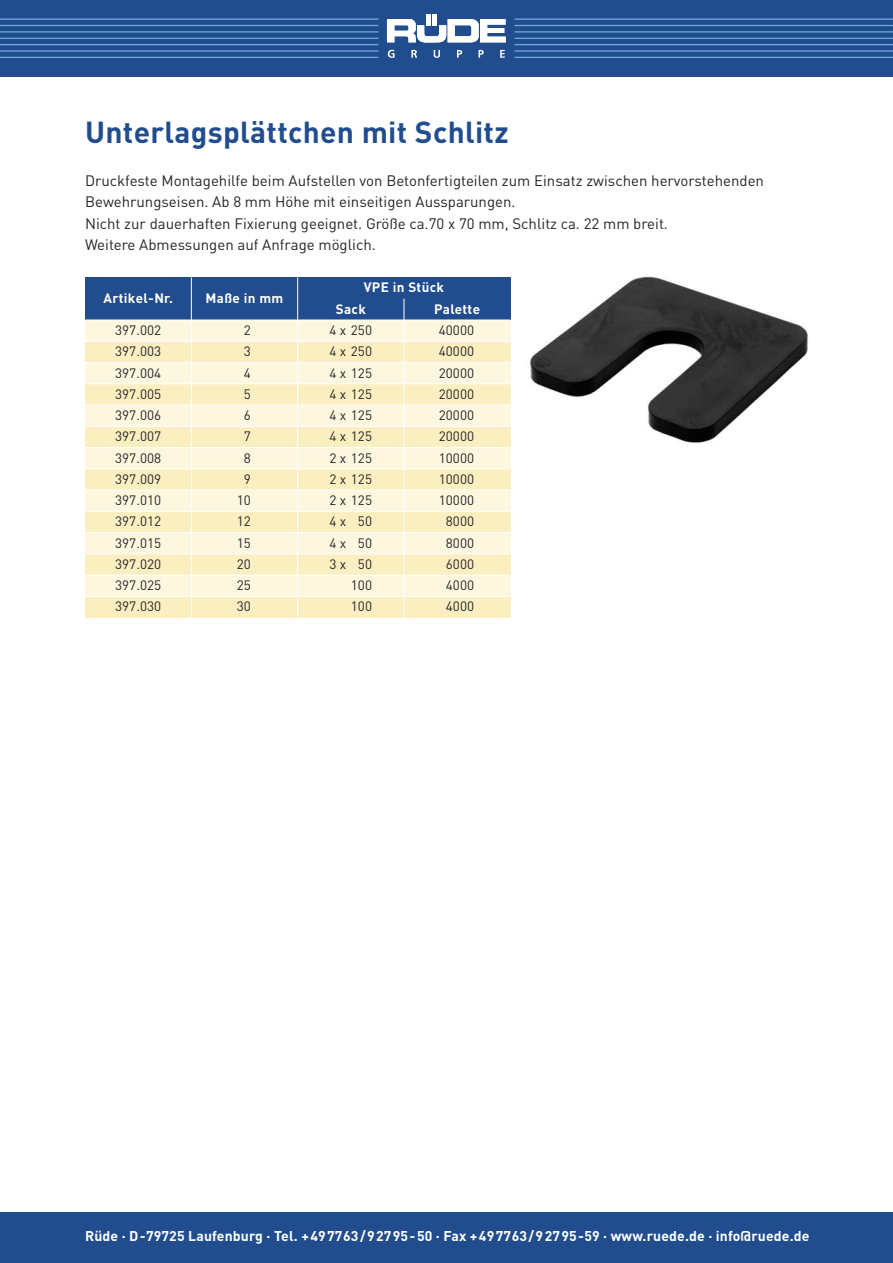
<style>
.page{position:relative;width:893px;height:1263px;background:#fff}
.page>*{position:absolute;margin:0;border:0;box-sizing:border-box;transform-origin:0 0}
.t1{font:700 30px "DIN";letter-spacing:.01em;color:#214d8e}
.t2{font:15px/21.3px "DIN";color:#272526}
.t3{font:700 14.1px "DIN";letter-spacing:.01em;color:#fff}
.t4{font:13.5px/21.3px "DIN";color:#272526;text-align:center}
.t5{font:700 13.5px "DIN";letter-spacing:.025em;color:#fff}
</style>
<div class="page">
<div style="left:0;top:0;width:893px;height:77px;background:#214d8e"></div>
<hr style="left:0;top:25px;width:378px;height:1px;background:#6daddb">
<hr style="left:0;top:31px;width:378px;height:2px;background:#6daddb">
<hr style="left:0;top:18px;width:378px;height:2px;background:#6daddb">
<hr style="left:0;top:44px;width:378px;height:1px;background:#6daddb">
<hr style="left:0;top:50px;width:378px;height:2px;background:#6daddb">
<hr style="left:0;top:57px;width:378px;height:1px;background:#6daddb">
<hr style="left:0;top:38px;width:378px;height:1px;background:#6daddb">
<hr style="left:514px;top:25px;width:379px;height:1px;background:#6daddb">
<hr style="left:514px;top:31px;width:379px;height:2px;background:#6daddb">
<hr style="left:514px;top:18px;width:379px;height:2px;background:#6daddb">
<hr style="left:514px;top:44px;width:379px;height:1px;background:#6daddb">
<hr style="left:514px;top:50px;width:379px;height:2px;background:#6daddb">
<hr style="left:514px;top:57px;width:379px;height:1px;background:#6daddb">
<hr style="left:514px;top:38px;width:379px;height:1px;background:#6daddb">
<svg style="left:387px;top:19px;width:119px;height:24px"></svg>
<hr style="left:427px;top:14px;width:4px;height:11px;background:#fff">
<hr style="left:432px;top:14px;width:4px;height:11px;background:#fff">
<svg style="left:388px;top:50px;width:7px;height:8px"></svg>
<svg style="left:411px;top:50px;width:6px;height:8px"></svg>
<svg style="left:434px;top:50px;width:6px;height:8px"></svg>
<svg style="left:457px;top:50px;width:5px;height:8px"></svg>
<svg style="left:478px;top:50px;width:6px;height:8px"></svg>
<svg style="left:500px;top:50px;width:5px;height:8px"></svg>
<div style="left:0;top:1212px;width:893px;height:51px;background:#214d8e"></div>
<img style="left:529px;top:276px;width:279px;height:167px">
<div style="left:85px;top:511px;width:425px;height:22px;background:#fbefc1"></div>
<div style="left:85px;top:490px;width:425px;height:21px;background:#fdf7e0"></div>
<div style="left:85px;top:554px;width:425px;height:21px;background:#fbefc1"></div>
<div style="left:85px;top:533px;width:425px;height:21px;background:#fdf7e0"></div>
<div style="left:85px;top:596px;width:425px;height:22px;background:#fbefc1"></div>
<div style="left:85px;top:575px;width:425px;height:21px;background:#fdf7e0"></div>
<div style="left:85px;top:341px;width:425px;height:21px;background:#fbefc1"></div>
<div style="left:85px;top:320px;width:425px;height:21px;background:#fdf7e0"></div>
<div style="left:85px;top:384px;width:425px;height:21px;background:#fbefc1"></div>
<div style="left:85px;top:362px;width:425px;height:22px;background:#fdf7e0"></div>
<div style="left:85px;top:426px;width:425px;height:22px;background:#fbefc1"></div>
<div style="left:85px;top:405px;width:425px;height:21px;background:#fdf7e0"></div>
<div style="left:85px;top:469px;width:425px;height:21px;background:#fbefc1"></div>
<div style="left:85px;top:448px;width:425px;height:21px;background:#fdf7e0"></div>
<div style="left:85px;top:277px;width:425px;height:43px;background:#214d8e"></div>
<hr style="left:85px;top:341px;width:425px;height:1px;background:#fff">
<hr style="left:85px;top:362px;width:425px;height:1px;background:#fff">
<hr style="left:85px;top:383px;width:425px;height:1px;background:#fff">
<hr style="left:85px;top:405px;width:425px;height:1px;background:#fff">
<hr style="left:85px;top:426px;width:425px;height:1px;background:#fff">
<hr style="left:85px;top:447px;width:425px;height:1px;background:#fff">
<hr style="left:85px;top:468px;width:425px;height:1px;background:#fff">
<hr style="left:85px;top:490px;width:425px;height:1px;background:#fff">
<hr style="left:85px;top:511px;width:425px;height:1px;background:#fff">
<hr style="left:85px;top:532px;width:425px;height:1px;background:#fff">
<hr style="left:85px;top:553px;width:425px;height:1px;background:#fff">
<hr style="left:85px;top:575px;width:425px;height:1px;background:#fff">
<hr style="left:85px;top:596px;width:425px;height:1px;background:#fff">
<hr style="left:85px;top:320px;width:425px;height:1px;background:#fff">
<hr style="left:297px;top:277px;width:1px;height:341px;background:#fff">
<hr style="left:404px;top:299px;width:1px;height:319px;background:#fff">
<hr style="left:191px;top:277px;width:1px;height:341px;background:#fff">
<h1 class="t1" style="left:85px;top:122px;width:425px">Unterlagsplättchen mit Schlitz</h1>
<p class="t2" style="left:85px;top:172px;width:680px">Druckfeste Montagehilfe beim Aufstellen von Betonfertigteilen zum Einsatz zwischen hervorstehenden Bewehrungseisen. Ab 8 mm Höhe mit einseitigen Aussparungen.<br>Nicht zur dauerhaften Fixierung geeignet. Größe ca.70 x 70 mm, Schlitz ca. 22 mm breit.<br>Weitere Abmessungen auf Anfrage möglich.</p>
<p class="t5" style="left:103px;top:293px;width:71px">Artikel-Nr.</p>
<p class="t5" style="left:206px;top:293px;width:79px">Maße in mm</p>
<p class="t4" style="left:115px;top:321px;width:47px;text-align:justify">397.002<br>397.003<br>397.004<br>397.005<br>397.006<br>397.007<br>397.008<br>397.009<br>397.010<br>397.012<br>397.015<br>397.020<br>397.025<br>397.030</p>
<p class="t4" style="left:237px;top:321px;width:16px">2<br>3<br>4<br>5<br>6<br>7<br>8<br>9<br>10<br>12<br>15<br>20<br>25<br>30</p>
<p class="t5" style="left:364px;top:283px;width:82px">VPE in Stück</p>
<p class="t5" style="left:336px;top:304px;width:32px">Sack</p>
<p class="t4" style="left:330px;top:321px;width:44px;text-align:right">4 x 250<br>4 x 250<br>4 x 125<br>4 x 125<br>4 x 125<br>4 x 125<br>2 x 125<br>2 x 125<br>2 x 125<br>4 x 50<br>4 x 50<br>3 x 50<br>100<br>100</p>
<p class="t5" style="left:434px;top:304px;width:47px">Palette</p>
<p class="t4" style="left:439px;top:321px;width:37px">40000<br>40000<br>20000<br>20000<br>20000<br>20000<br>10000<br>10000<br>10000<br>8000<br>8000<br>6000<br>4000<br>4000</p>
<p class="t3" style="left:85px;top:1231px;width:726px">Rüde · D-79725 Laufenburg · Tel. +497763/92795-50 · Fax +497763/92795-59 · www.ruede.de · info@ruede.de</p>
</div>
